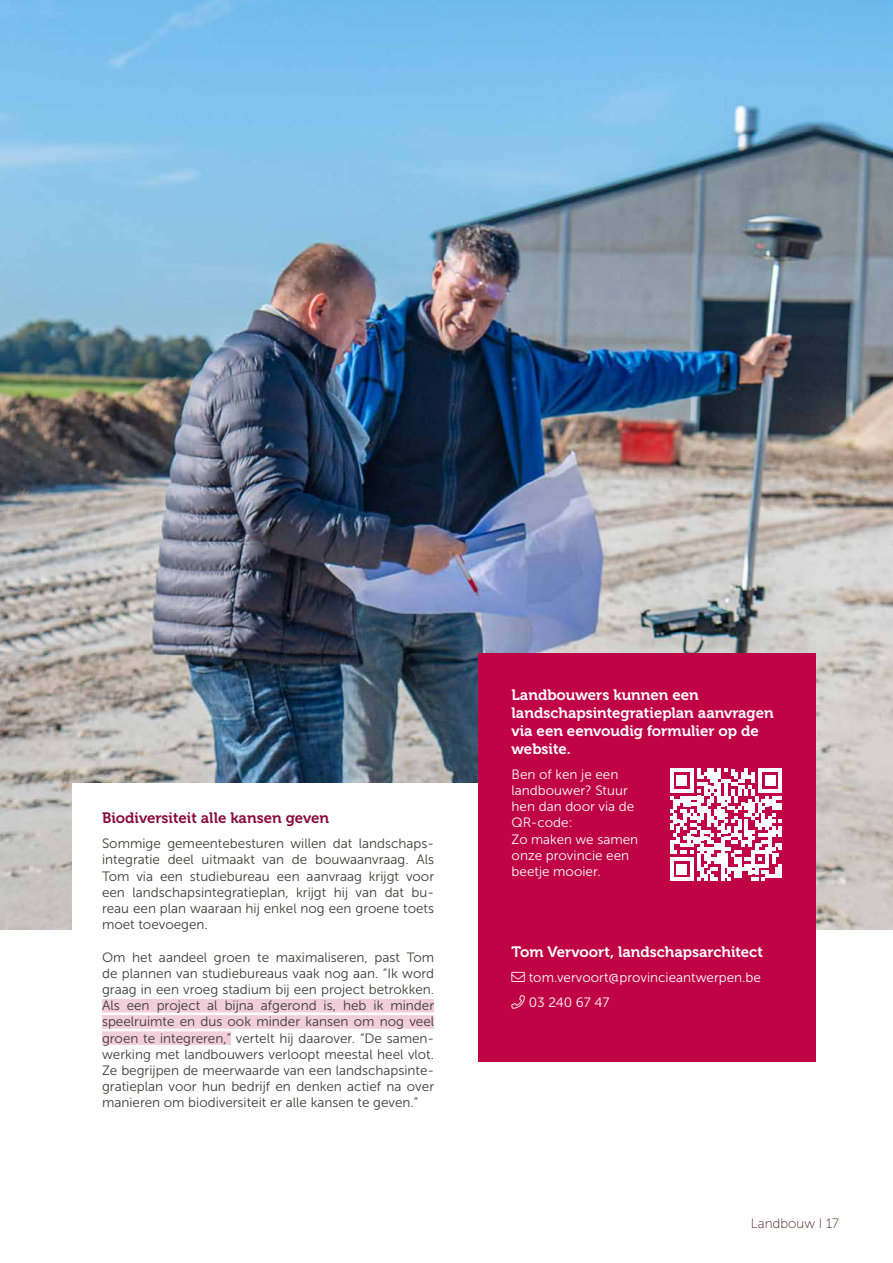
<style>
.page{position:relative;width:893px;height:1263px;background:#fff}
.page>*{position:absolute;margin:0;border:0;box-sizing:border-box;transform-origin:0 0}
.t1{font:15px/18px "Museo 700";color:#fff}
.t2{font:15px "Museo 700";color:#880b3d}
.t3{font:13.5px/16.2px "Museo Sans 300";color:#3c3c3b;text-align:justify}
.t4{font:13.5px/16.2px "Museo Sans 300";color:#fff}
.t5{font:13.5px "Museo Sans 100";color:#4f1c27}
</style>
<div class="page">
<img style="left:0;top:0;width:893px;height:929px">
<div style="left:72px;top:783px;width:743px;height:389px;background:#fff"></div>
<div style="left:478px;top:654px;width:337px;height:408px;background:#bf0345"></div>
<svg style="left:670px;top:769px;width:112px;height:112px"></svg>
<div style="left:102px;top:999px;width:332px;height:13px;background:#f2cdda"></div>
<div style="left:102px;top:1015px;width:332px;height:14px;background:#f2cdda"></div>
<div style="left:102px;top:1031px;width:129px;height:14px;background:#f2cdda"></div>
<p class="t2" style="left:102px;top:810px;width:229px">Biodiversiteit alle kansen geven</p>
<p class="t3" style="left:102px;top:835px;width:334px">Sommige gemeentebesturen willen dat landschaps&shy;integratie deel uitmaakt van de bouwaanvraag. Als Tom via een studiebureau een aanvraag krijgt voor een landschapsintegratieplan, krijgt hij van dat bu&shy;reau een plan waaraan hij enkel nog een groene toets moet toevoegen.</p>
<p class="t3" style="left:102px;top:949px;width:334px">Om het aandeel groen te maximaliseren, past Tom de plannen van studiebureaus vaak nog aan. “Ik word graag in een vroeg stadium bij een project betrokken.<br>Als een project al bijna afgerond is, heb ik minder speelruimte en dus ook minder kansen om nog veel groen te integreren,” vertelt hij daarover. “De samen&shy;werking met landbouwers verloopt meestal heel vlot.<br>Ze begrijpen de meerwaarde van een landschapsinte&shy;gratieplan voor hun bedrijf en denken actief na over manieren om biodiversiteit er alle kansen te geven.”</p>
<p class="t1" style="left:512px;top:686px;width:264px">Landbouwers kunnen een landschapsintegratieplan aanvragen via een eenvoudig formulier op de website.</p>
<p class="t4" style="left:512px;top:766px;width:128px">Ben of ken je een landbouwer? Stuur hen dan door via de<br>QR-code:<br>Zo maken we samen onze provincie een beetje mooier.</p>
<p class="t1" style="left:512px;top:943px;width:253px">Tom Vervoort, landschapsarchitect</p>
<p class="t4" style="left:512px;top:969px;width:251px">■❖●□ tom.vervoort@provincieantwerpen.be</p>
<p class="t4" style="left:512px;top:994px;width:100px">□■ 03 240 67 47</p>
<p class="t5" style="left:751px;top:1216px;width:90px">Landbouw I 17</p>
</div>
